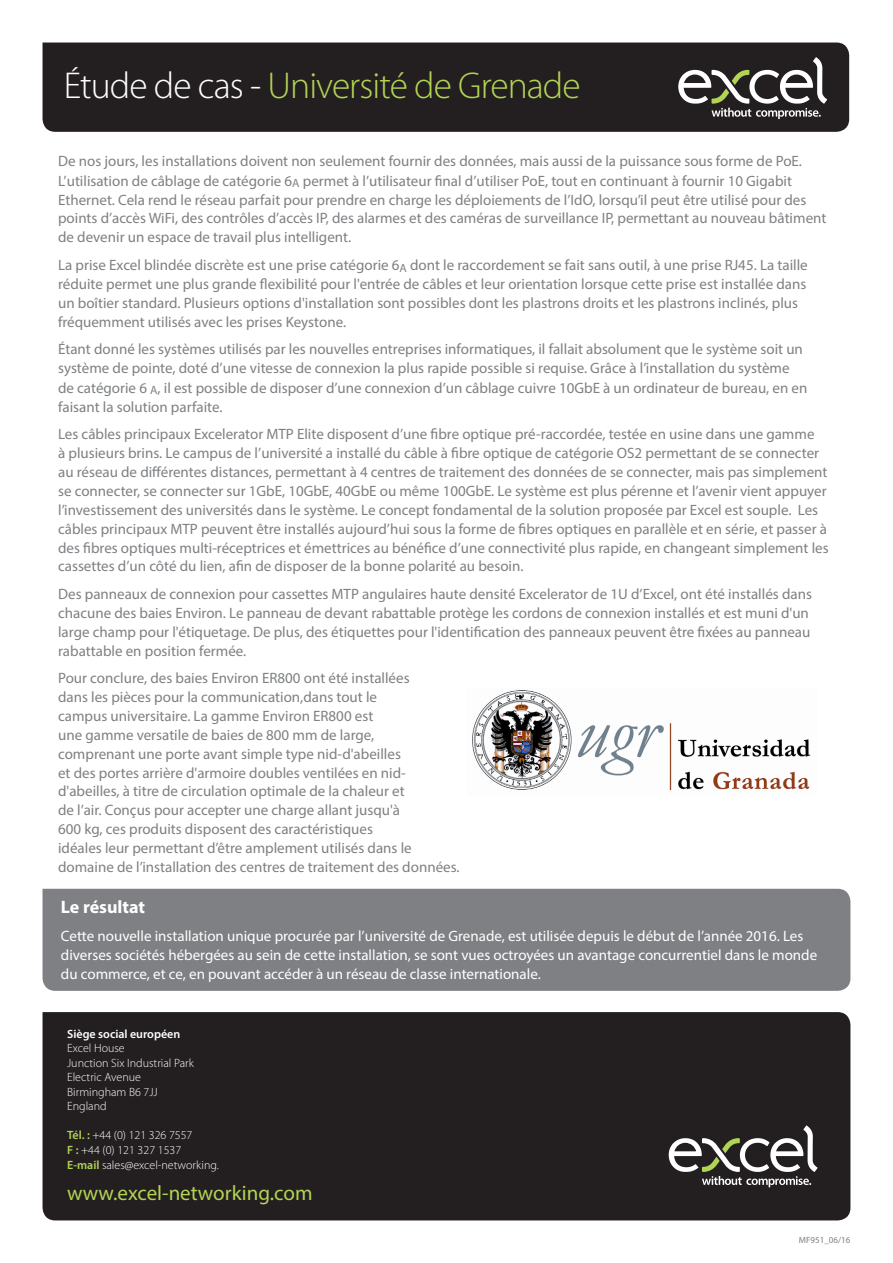
<style>
.page{position:relative;width:893px;height:1263px;background:#fff}
.page>*{position:absolute;margin:0;border:0;box-sizing:border-box;transform-origin:0 0}
.Case_Study_Title{font:300 37.5px "Myriad Pro";letter-spacing:-.025em;color:#b2d454}
.t1{font:21px "Myriad Pro";color:#b2d454}
.Quote_copy{font:700 18px "Myriad Pro";color:#fff}
.Quote_copy-2{font:15px/18.9px "Myriad Pro";color:#7e8083}
.Quote_copy-3{font:15px/19.2px "Myriad Pro";color:#fff}
.t2{font:300 12px/14.4px "Myriad Pro";color:#fff}
.t3{font:600 12px "Myriad Pro";color:#fff}
.t4{font:9px "Myriad Pro";color:#7e8083}
.s1{color:#fff}
.s2{font-weight:600;color:#b2d454}
</style>
<div class="page">
<div style="left:43px;top:1012px;width:807px;height:208px;background:#231f20"></div>
<svg style="left:669px;top:1125px;width:148px;height:62px"></svg>
<div style="left:43px;top:889px;width:807px;height:102px;background:#7e8083"></div>
<div style="left:43px;top:43px;width:806px;height:89px;background:#231f20"></div>
<svg style="left:678px;top:57px;width:149px;height:62px"></svg>
<img style="left:472px;top:690px;width:339px;height:101px">
<p class="Case_Study_Title" style="left:64px;top:65px;width:518px"><span class="s1">Étude de cas -</span> Université de Grenade</p>
<p class="Quote_copy-2" style="left:58px;top:151px;width:770px">De nos jours, les installations doivent non seulement fournir des données, mais aussi de la puissance sous forme de PoE.<br>L’utilisation de câblage de catégorie 6<sub>A</sub> permet à l’utilisateur final d’utiliser PoE, tout en continuant à fournir 10 Gigabit Ethernet. Cela rend le réseau parfait pour prendre en charge les déploiements de l’IdO, lorsqu’il peut être utilisé pour des points d’accès WiFi, des contrôles d’accès IP, des alarmes et des caméras de surveillance IP, permettant au nouveau bâtiment de devenir un espace de travail plus intelligent.</p>
<p class="Quote_copy-2" style="left:58px;top:256px;width:751px">La prise Excel blindée discrète est une prise catégorie 6<sub>A</sub> dont le raccordement se fait sans outil, à une prise RJ45. La taille réduite permet une plus grande flexibilité pour l'entrée de câbles et leur orientation lorsque cette prise est installée dans un boîtier standard. Plusieurs options d'installation sont possibles dont les plastrons droits et les plastrons inclinés, plus fréquemment utilisés avec les prises Keystone.</p>
<p class="Quote_copy-2" style="left:58px;top:340px;width:751px">Étant donné les systèmes utilisés par les nouvelles entreprises informatiques, il fallait absolument que le système soit un système de pointe, doté d’une vitesse de connexion la plus rapide possible si requise. Grâce à l’installation du système de catégorie 6 <sub>A</sub>, il est possible de disposer d’une connexion d’un câblage cuivre 10GbE à un ordinateur de bureau, en en faisant la solution parfaite.</p>
<p class="Quote_copy-2" style="left:58px;top:424px;width:772px">Les câbles principaux Excelerator MTP Elite disposent d’une fibre optique pré-raccordée, testée en usine dans une gamme<br>à plusieurs brins. Le campus de l’université a installé du câble à fibre optique de catégorie OS2 permettant de se connecter au réseau de différentes distances, permettant à 4 centres de traitement des données de se connecter, mais pas simplement se connecter, se connecter sur 1GbE, 10GbE, 40GbE ou même 100GbE. Le système est plus pérenne et l’avenir vient appuyer l’investissement des universités dans le système. Le concept fondamental de la solution proposée par Excel est souple. Les câbles principaux MTP peuvent être installés aujourd’hui sous la forme de fibres optiques en parallèle et en série, et passer à des fibres optiques multi-réceptrices et émettrices au bénéfice d’une connectivité plus rapide, en changeant simplement les cassettes d’un côté du lien, afin de disposer de la bonne polarité au besoin.</p>
<p class="Quote_copy-2" style="left:58px;top:584px;width:755px">Des panneaux de connexion pour cassettes MTP angulaires haute densité Excelerator de 1U d’Excel, ont été installés dans chacune des baies Environ. Le panneau de devant rabattable protège les cordons de connexion installés et est muni d'un large champ pour l'étiquetage. De plus, des étiquettes pour l'identification des panneaux peuvent être fixées au panneau rabattable en position fermée.</p>
<p class="Quote_copy-2" style="left:58px;top:668px;width:403px">Pour conclure, des baies Environ ER800 ont été installées<br>dans les pièces pour la communication,dans tout le<br>campus universitaire. La gamme Environ ER800 est<br>une gamme versatile de baies de 800 mm de large,<br>comprenant une porte avant simple type nid-d'abeilles<br>et des portes arrière d'armoire doubles ventilées en nid&shy;d'abeilles, à titre de circulation optimale de la chaleur et<br>de l’air. Conçus pour accepter une charge allant jusqu'à<br>600 kg, ces produits disposent des caractéristiques<br>idéales leur permettant d’être amplement utilisés dans le domaine de l’installation des centres de traitement des données.</p>
<p class="Quote_copy" style="left:61px;top:895px;width:86px">Le résultat</p>
<p class="Quote_copy-3" style="left:61px;top:926px;width:758px">Cette nouvelle installation unique procurée par l’université de Grenade, est utilisée depuis le début de l’année 2016. Les diverses sociétés hébergées au sein de cette installation, se sont vues octroyées un avantage concurrentiel dans le monde du commerce, et ce, en pouvant accéder à un réseau de classe internationale.</p>
<p class="t3" style="left:67px;top:1026px;width:115px">Siège social européen</p>
<p class="t2" style="left:67px;top:1041px;width:128px">Excel House<br>Junction Six Industrial Park<br>Electric Avenue<br>Birmingham B6 7JJ<br>England</p>
<p class="t2" style="left:67px;top:1128px;width:153px;line-height:15px"><span class="s2">Tél. :</span> +44 (0) 121 326 7557<br><span class="s2">F :</span> +44 (0) 121 327 1537<br><span class="s2">E-mail</span> sales@excel-networking.</p>
<h2 class="t1" style="left:67px;top:1180px;width:247px">www.excel-networking.com</h2>
<p class="t4" style="left:799px;top:1235px;width:53px">MF951_06/16</p>
</div>
